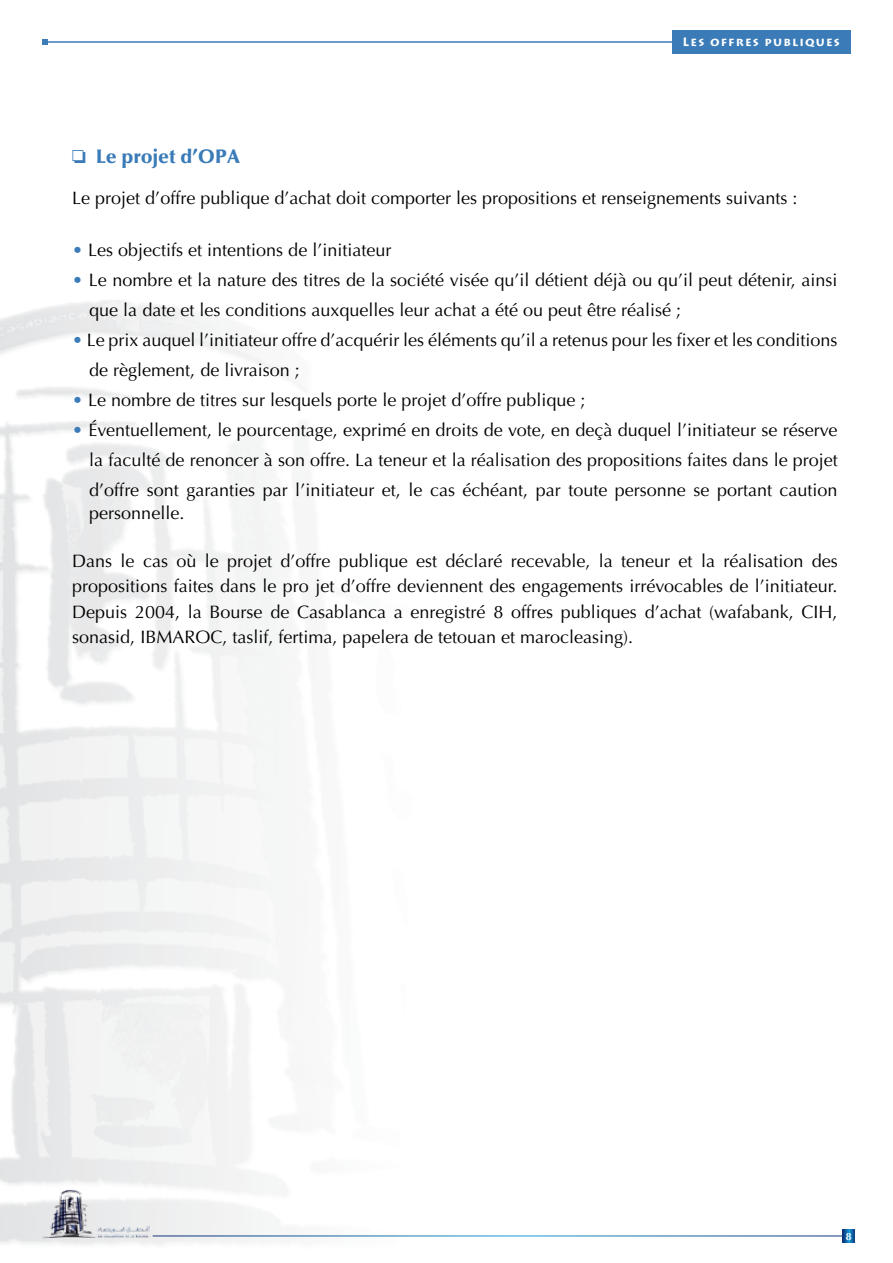
<style>
.page{position:relative;width:893px;height:1263px;background:#fff}
.page>*{position:absolute;margin:0;border:0;box-sizing:border-box;transform-origin:0 0}
.t1{font:900 19.5px "Optima";color:#3a7bb8}
.t2{font:18px/30px "Optima";color:#000}
.t3{font:700 12px "Lithos Pro";letter-spacing:.1em;color:#fff}
.t4{font:700 10.5px "Optima";color:#fff}
.s1{color:#3a7bb8}
</style>
<div class="page">
<img style="left:0;top:30px;width:855px;height:1215px">
<img style="left:41px;top:1188px;width:108px;height:50px">
<hr style="left:153px;top:1235px;width:696px;height:1px;background:#fff">
<svg style="left:842px;top:1229px;width:13px;height:13px"></svg>
<hr style="left:43px;top:41px;width:807px;height:2px;background:#3a7bb8">
<div style="left:672px;top:30px;width:178px;height:24px;background:#3a7bb8"></div>
<svg style="left:43px;top:39px;width:5px;height:6px"></svg>
<svg style="left:73px;top:150px;width:13px;height:13px"></svg>
<p class="t3" style="left:683px;top:35px;width:159px">Les offres publiques</p>
<p class="t1" style="left:96px;top:145px;width:146px">Le projet d’OPA</p>
<p class="t2" style="left:72px;top:183px;width:727px">Le projet d’offre publique d’achat doit comporter les propositions et renseignements suivants :</p>
<p class="t2" style="left:72px;top:235px;width:321px"><span class="s1">•</span> Les objectifs et intentions de l’initiateur</p>
<p class="t2" style="left:89px;top:265px;width:750px;text-indent:-17px"><span class="s1">•</span> Le nombre et la nature des titres de la société visée qu’il détient déjà ou qu’il peut détenir, ainsi que la date et les conditions auxquelles leur achat a été ou peut être réalisé ;</p>
<p class="t2" style="left:89px;top:325px;width:750px;text-indent:-17px"><span class="s1">•</span> Le prix auquel l’initiateur offre d’acquérir les éléments qu’il a retenus pour les fixer et les conditions de règlement, de livraison ;</p>
<p class="t2" style="left:72px;top:385px;width:515px"><span class="s1">•</span> Le nombre de titres sur lesquels porte le projet d’offre publique ;</p>
<p class="t2" style="left:89px;top:415px;width:750px;text-align:justify;text-indent:-17px"><span class="s1">•</span> Éventuellement, le pourcentage, exprimé en droits de vote, en deçà duquel l’initiateur se réserve la faculté de renoncer à son offre. La teneur et la réalisation des propositions faites dans le projet d’offre sont garanties par l’initiateur et, le cas échéant, par toute personne se portant caution</p>
<p class="t2" style="left:89px;top:498px;width:97px">personnelle.</p>
<p class="t2" style="left:72px;top:548px;width:767px;line-height:25.5px;text-align:justify">Dans le cas où le projet d’offre publique est déclaré recevable, la teneur et la réalisation des propositions faites dans le pro jet d’offre deviennent des engagements irrévocables de l’initiateur.<br>Depuis 2004, la Bourse de Casablanca a enregistré 8 offres publiques d’achat (wafabank, CIH, sonasid, IBMAROC, taslif, fertima, papelera de tetouan et marocleasing).</p>
<p class="t4" style="left:846px;top:1230px;width:7px">8</p>
</div>
